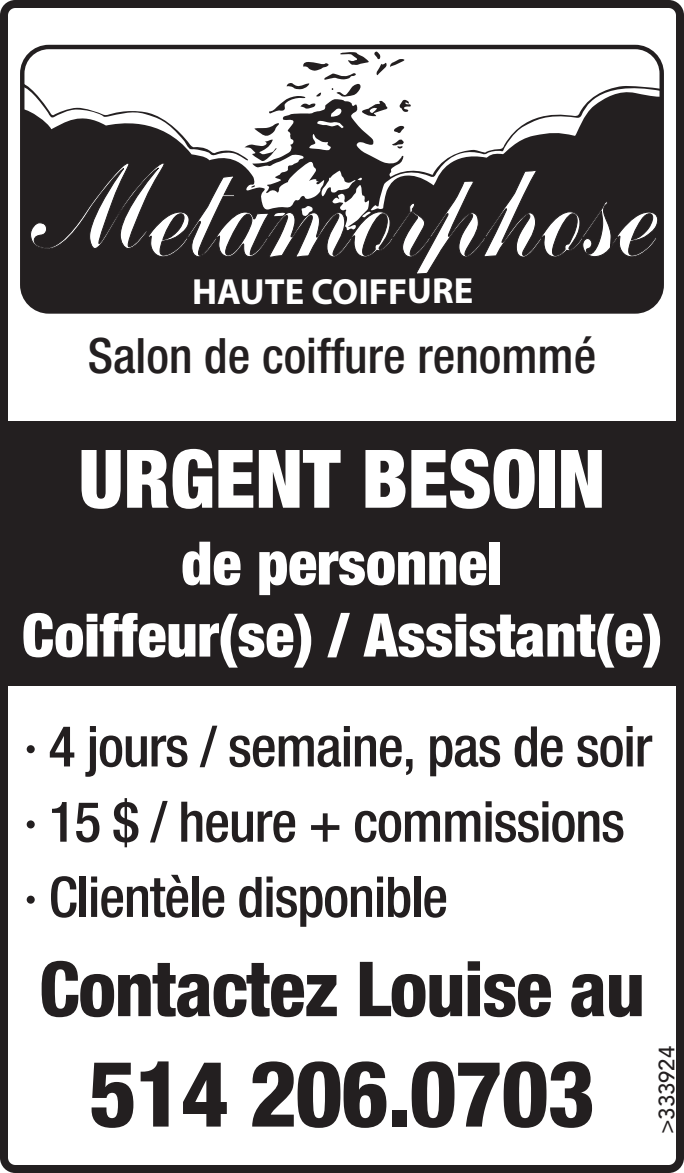
<style>
.page{position:relative;width:684px;height:1173px;background:#fff}
.page>*{position:absolute;margin:0;border:0;box-sizing:border-box;transform-origin:0 0}
.t1{font:800 condensed 92px "Helvetica Neue LT Std";letter-spacing:-.02em;color:#231f20}
.t2{font:900 condensed 80.8px "Helvetica Neue LT Std";color:#fff}
.t3{font:800 condensed 76px "Helvetica Neue LT Std";letter-spacing:-.02em;color:#231f20}
.t4{font:900 condensed 60px/72px "Helvetica Neue LT Std";color:#fff;text-align:center}
.t5{font:500 condensed 56px/75.2px "Helvetica Neue LT Std";letter-spacing:-.02em;color:#231f20}
.t6{font:500 condensed 48.8px "Helvetica Neue LT Std";color:#231f20}
.t7{font:700 36.4px "Myriad Pro";letter-spacing:-.005em;color:#fff}
.t8{font:500 22px "Avenir LT Std";color:#231f20}
</style>
<div class="page">
<div style="left:0;top:421px;width:684px;height:265px;background:#231f20"></div>
<div style="left:20px;top:45px;width:644px;height:269px;border:4px solid #231f20;border-radius:27px"></div>
<div style="left:21px;top:90px;width:641px;height:221px;background:#231f20"></div>
<svg style="left:21px;top:51px;width:640px;height:223px"></svg>
<div style="left:0;top:0;width:684px;height:1173px;border:8px solid #231f20;border-radius:11px"></div>
<p class="t7" style="left:192px;top:268px;width:283px">HAUTE COIFFURE</p>
<p class="t6" style="left:88px;top:327px;width:510px">Salon de coiffure renommé</p>
<h2 class="t2" style="left:79px;top:429px;width:528px">URGENT BESOIN</h2>
<p class="t4" style="left:22px;top:526px;width:641px">de personnel<br>Coiffeur(se) / Assistant(e)</p>
<p class="t5" style="left:24px;top:708px;width:630px">· 4 jours / semaine, pas de soir · 15 $ / heure + commissions · Clientèle disponible</p>
<h3 class="t3" style="left:39px;top:942px;width:608px">Contactez Louise au</h3>
<h1 class="t1" style="left:89px;top:1036px;width:508px">514 206.0703</h1>
<p class="t8" style="left:654px;top:1134px;width:90px;rotate:-90deg">&gt;333924</p>
</div>
